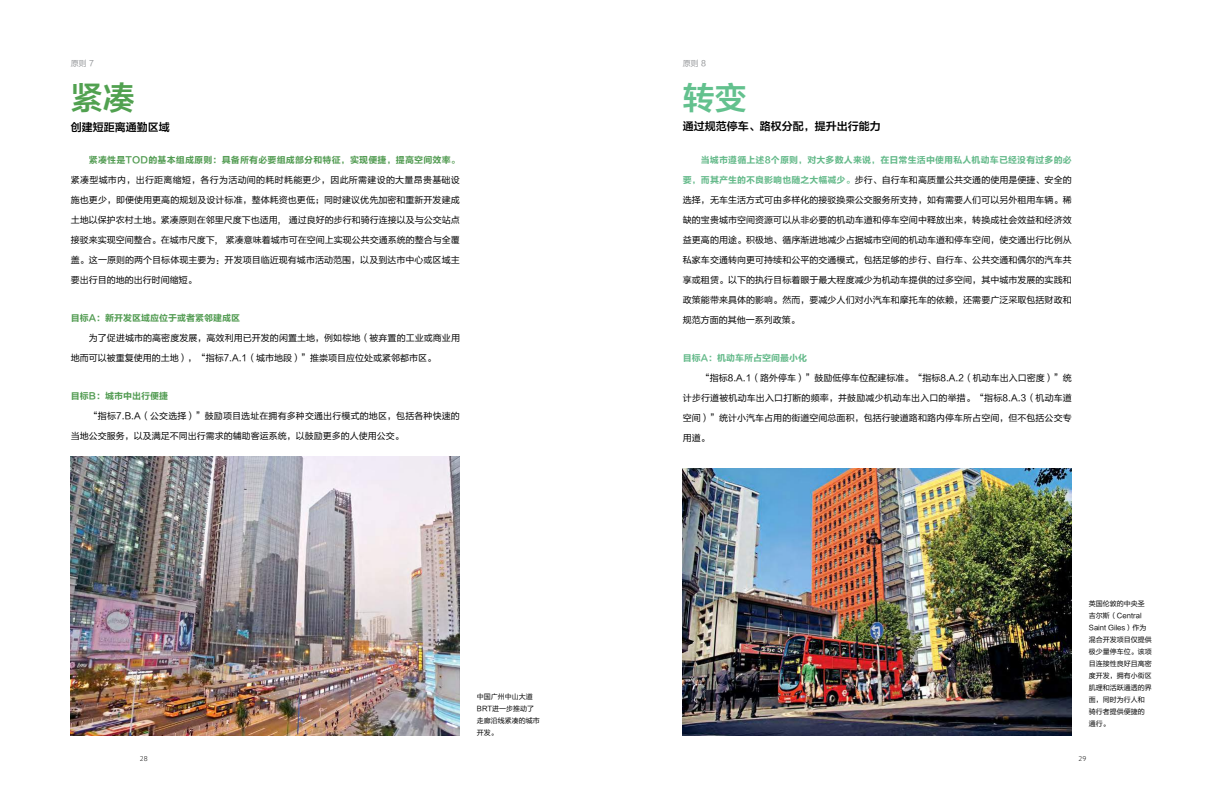
<style>
.page{position:relative;width:1224px;height:792px;background:#fff}
.page>*{position:absolute;margin:0;border:0;box-sizing:border-box;transform-origin:0 0}
.t1{font:32px "FZLTZCHK GBK1 0";color:#51a150}
.t2{font:32px "FZLTZCHK GBK1 0";color:#63c18e}
.t3{font:11px "FZLTZCHK GBK1 0";color:#000}
.t4{font:9px "FZLTHK GBK1 0";letter-spacing:.005em;color:#000}
.t5{font:9px "FZLTCHK GBK1 0";letter-spacing:.015em;color:#63b989}
.t6{font:9px "FZLTHK GBK1 0";letter-spacing:.03em;color:#000}
.t7{font:9px "FZLTCHK GBK1 0";letter-spacing:.02em;color:#519b51}
.t8{font:9px "FZLTCHK GBK1 0";color:#519b51}
.t9{font:8px "FZLTHK GBK1 0";color:#939598}
.t10{font:7px/12px "FZLTHK GBK1 0";color:#000}
.t11{font:100 7px "Camphor Pro";color:#000}
.s1{font-family:"FZLTCHK GBK1 0";color:#63b989}
</style>
<div class="page">
<img style="left:71px;top:456px;width:389px;height:279px">
<img style="left:683px;top:468px;width:389px;height:267px">
<p class="t9" style="left:71px;top:59px;width:25px">原则 7</p>
<h1 class="t1" style="left:71px;top:81px;width:65px">紧凑</h1>
<p class="t3" style="left:71px;top:121px;width:100px">创建短距离通勤区域</p>
<p class="t7" style="left:89px;top:155px;width:373px">紧凑性是TOD的基本组成原则：具备所有必要组成部分和特征，实现便捷，提高空间效率。</p>
<p class="t6" style="left:71px;top:175px;width:391px">紧凑型城市内，出行距离缩短，各行为活动间的耗时耗能更少，因此所需建设的大量昂贵基础设</p>
<p class="t4" style="left:71px;top:195px;width:390px">施也更少，即便使用更高的规划及设计标准，整体耗资也更低；同时建议优先加密和重新开发建成</p>
<p class="t4" style="left:71px;top:215px;width:391px">土地以保护农村土地。紧凑原则在邻里尺度下也适用, 通过良好的步行和骑行连接以及与公交站点</p>
<p class="t4" style="left:71px;top:235px;width:391px">接驳来实现空间整合。在城市尺度下, 紧凑意味着城市可在空间上实现公共交通系统的整合与全覆</p>
<p class="t4" style="left:71px;top:255px;width:390px">盖。这一原则的两个目标体现主要为：开发项目临近现有城市活动范围，以及到达市中心或区域主</p>
<p class="t4" style="left:71px;top:275px;width:127px">要出行目的地的出行时间缩短。</p>
<p class="t8" style="left:71px;top:313px;width:171px">目标A：新开发区域应位于或者紧邻建成区</p>
<p class="t4" style="left:89px;top:333px;width:373px">为了促进城市的高密度发展，高效利用已开发的闲置土地，例如棕地（被弃置的工业或商业用</p>
<p class="t4" style="left:71px;top:353px;width:367px">地而可以被重复使用的土地），“指标7.A.1（城市地段）”推崇项目应位处或紧邻都市区。</p>
<p class="t8" style="left:71px;top:391px;width:99px">目标B：城市中出行便捷</p>
<p class="t4" style="left:89px;top:411px;width:373px">“指标7.B.A（公交选择）”鼓励项目选址在拥有多种交通出行模式的地区，包括各种快速的</p>
<p class="t4" style="left:71px;top:431px;width:334px">当地公交服务，以及满足不同出行需求的辅助客运系统，以鼓励更多的人使用公交。</p>
<p class="t10" style="left:477px;top:691px;width:64px">中国广州中山大道<br>BRT进一步推动了走廊沿线紧凑的城市开发。</p>
<p class="t9" style="left:683px;top:59px;width:25px">原则 8</p>
<h1 class="t2" style="left:683px;top:81px;width:65px">转变</h1>
<p class="t3" style="left:683px;top:121px;width:199px">通过规范停车、路权分配，提升出行能力</p>
<p class="t5" style="left:701px;top:155px;width:373px">当城市遵循上述8个原则，对大多数人来说，在日常生活中使用私人机动车已经没有过多的必</p>
<p class="t4" style="left:683px;top:175px;width:390px"><span class="s1">要，而其产生的不良影响也随之大幅减少。</span>步行、自行车和高质量公共交通的使用是便捷、安全的</p>
<p class="t4" style="left:683px;top:195px;width:390px">选择，无车生活方式可由多样化的接驳换乘公交服务所支持，如有需要人们可以另外租用车辆。稀</p>
<p class="t4" style="left:683px;top:215px;width:390px">缺的宝贵城市空间资源可以从非必要的机动车道和停车空间中释放出来，转换成社会效益和经济效</p>
<p class="t4" style="left:683px;top:235px;width:390px">益更高的用途。积极地、循序渐进地减少占据城市空间的机动车道和停车空间，使交通出行比例从</p>
<p class="t4" style="left:683px;top:255px;width:390px">私家车交通转向更可持续和公平的交通模式，包括足够的步行、自行车、公共交通和偶尔的汽车共</p>
<p class="t4" style="left:683px;top:275px;width:390px">享或租赁。以下的执行目标着眼于最大程度减少为机动车提供的过多空间，其中城市发展的实践和</p>
<p class="t4" style="left:683px;top:295px;width:390px">政策能带来具体的影响。然而，要减少人们对小汽车和摩托车的依赖，还需要广泛采取包括财政和</p>
<p class="t4" style="left:683px;top:315px;width:118px">规范方面的其他一系列政策。</p>
<p class="t5" style="left:683px;top:353px;width:126px">目标A：机动车所占空间最小化</p>
<p class="t4" style="left:701px;top:373px;width:373px">“指标8.A.1（路外停车）”鼓励低停车位配建标准。“指标8.A.2（机动车出入口密度）”统</p>
<p class="t4" style="left:683px;top:393px;width:391px">计步行道被机动车出入口打断的频率，并鼓励减少机动车出入口的举措。“指标8.A.3（机动车道</p>
<p class="t4" style="left:683px;top:413px;width:390px">空间）”统计小汽车占用的街道空间总面积，包括行驶道路和路内停车所占空间，但不包括公交专</p>
<p class="t4" style="left:683px;top:433px;width:28px">用道。</p>
<p class="t10" style="left:1089px;top:598px;width:64px">英国伦敦的中央圣吉尔斯（Central<br>Saint Giles）作为混合开发项目仅提供极少量停车位。该项目连接性良好且高密度开发，拥有小街区肌理和活跃通透的界面，同时为行人和骑行者提供便捷的通行。</p>
<p class="t11" style="left:140px;top:755px;width:9px">28</p>
<p class="t11" style="left:1079px;top:755px;width:9px">29</p>
</div>
